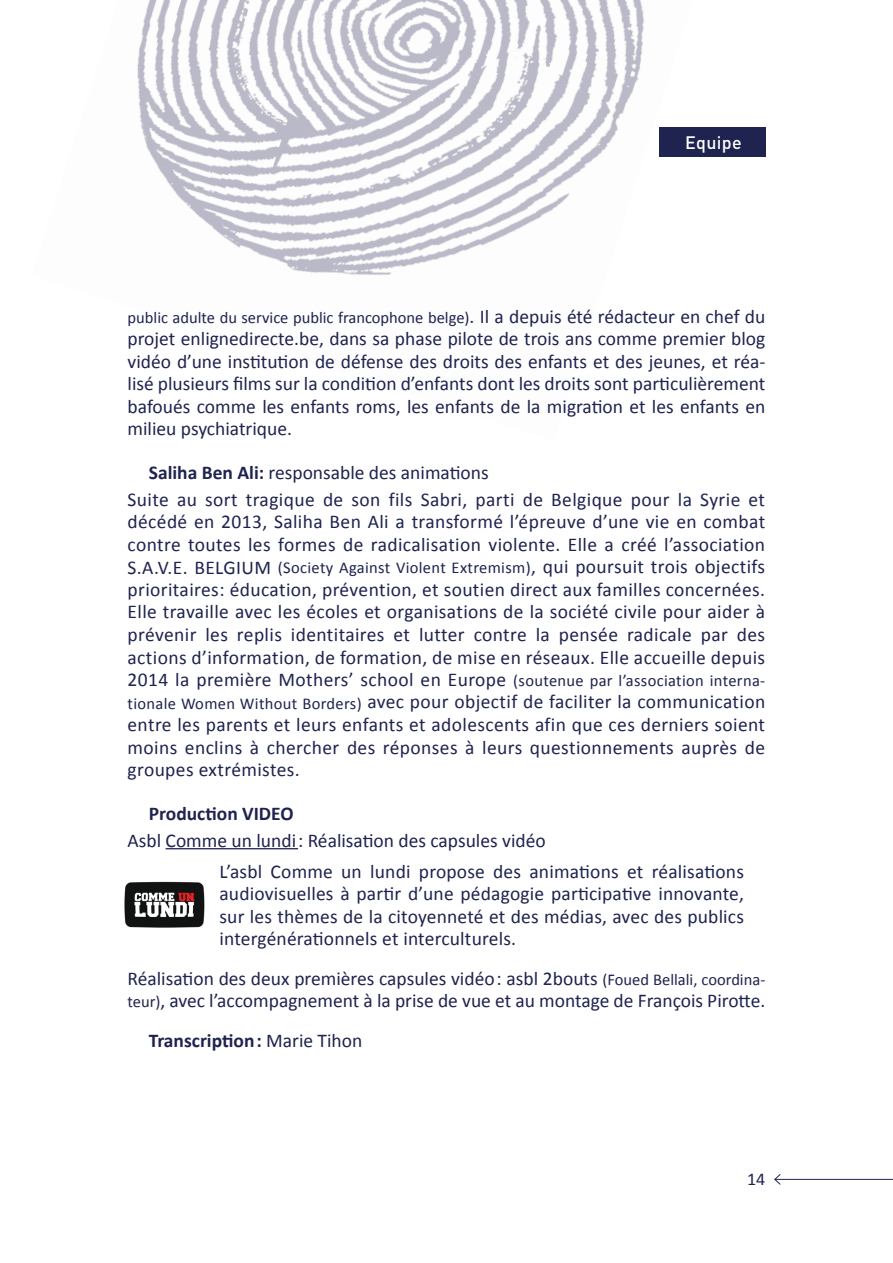
<style>
.page{position:relative;width:893px;height:1263px;background:#fff}
.page>*{position:absolute;margin:0;border:0;box-sizing:border-box;transform-origin:0 0}
.t1{font:19.5px/22.5px "Calibri";color:#1e234f;text-align:justify}
.t2{font:19.5px/26.7px "Calibri";letter-spacing:.02em;color:#1e234f}
.t3{font:700 19.5px "Calibri";color:#1e234f}
.t4{font:18px "Calibri";color:#1e234f}
.t5{font:500 17.85px "DIN";letter-spacing:.02em;color:#fff}
.t6{font:16.5px "Calibri";color:#1e234f}
.s1{font-size:19.5px}
.s2{font-weight:700}
.s3{font-size:16.5px}
.s4{font-weight:400}
</style>
<div class="page">
<img style="left:537px;top:0;width:156px;height:219px">
<img style="left:380px;top:0;width:157px;height:275px">
<img style="left:223px;top:0;width:157px;height:275px">
<img style="left:137px;top:0;width:86px;height:236px">
<hr style="left:166px;top:848px;width:132px;height:1px;background:#1e234f">
<div style="left:659px;top:128px;width:106px;height:29px;background:#1e234f"></div>
<img style="left:124px;top:882px;width:81px;height:45px">
<hr style="left:775px;top:1179px;width:118px;height:1px;background:#1e234f">
<svg style="left:774px;top:1174px;width:7px;height:11px"></svg>
<p class="t5" style="left:685px;top:131px;width:58px">Equipe</p>
<p class="t6" style="left:128px;top:307px;width:639px">public adulte du service public francophone belge)<span class="s1">. Il a depuis été rédacteur en chef du</span></p>
<p class="t1" style="left:128px;top:328px;width:639px">projet enlignedirecte.be, dans sa phase pilote de trois ans comme premier blog vidéo d’une institution de défense des droits des enfants et des jeunes, et réa&shy;lisé plusieurs films sur la condition d’enfants dont les droits sont particulièrement bafoués comme les enfants roms, les enfants de la migration et les enfants en milieu psychiatrique.</p>
<p class="t2" style="left:128px;top:459px;width:639px;text-indent:21px"><span class="s2">Saliha Ben Ali:</span> responsable des animations<br>Suite au sort tragique de son fils Sabri, parti de Belgique pour la Syrie et</p>
<p class="t1" style="left:128px;top:511px;width:639px">décédé en 2013, Saliha Ben Ali a transformé l’épreuve d’une vie en combat contre toutes les formes de radicalisation violente. Elle a créé l’association S.A.V.E. BELGIUM <span class="s3">(Society Against Violent Extremism)</span>, qui poursuit trois objectifs prioritaires: éducation, prévention, et soutien direct aux familles concernées.<br>Elle travaille avec les écoles et organisations de la société civile pour aider à prévenir les replis identitaires et lutter contre la pensée radicale par des actions d’information, de formation, de mise en réseaux. Elle accueille depuis 2014 la première Mothers’ school en Europe <span class="s3">(soutenue par l’association interna&shy;tionale Women Without Borders)</span> avec pour objectif de faciliter la communication entre les parents et leurs enfants et adolescents afin que ces derniers soient moins enclins à chercher des réponses à leurs questionnements auprès de groupes extrémistes.</p>
<p class="t3" style="left:149px;top:801px;width:146px">Production VIDEO</p>
<p class="t1" style="left:219px;top:824px;width:526px;line-height:31px;text-indent:-92px">Asbl Comme un lundi: Réalisation des capsules vidéo<br>L’asbl Comme un lundi propose des animations et réalisations</p>
<p class="t1" style="left:219px;top:882px;width:526px">audiovisuelles à partir d’une pédagogie participative innovante, sur les thèmes de la citoyenneté et des médias, avec des publics intergénérationnels et interculturels.</p>
<p class="t1" style="left:128px;top:967px;width:639px">Réalisation des deux premières capsules vidéo: asbl 2bouts <span class="s3">(Foued Bellali, coordina&shy;teur)</span>, avec l’accompagnement à la prise de vue et au montage de François Pirotte.</p>
<p class="t3" style="left:149px;top:1028px;width:215px">Transcription: <span class="s4">Marie Tihon</span></p>
<p class="t4" style="left:747px;top:1168px;width:20px">14</p>
</div>
